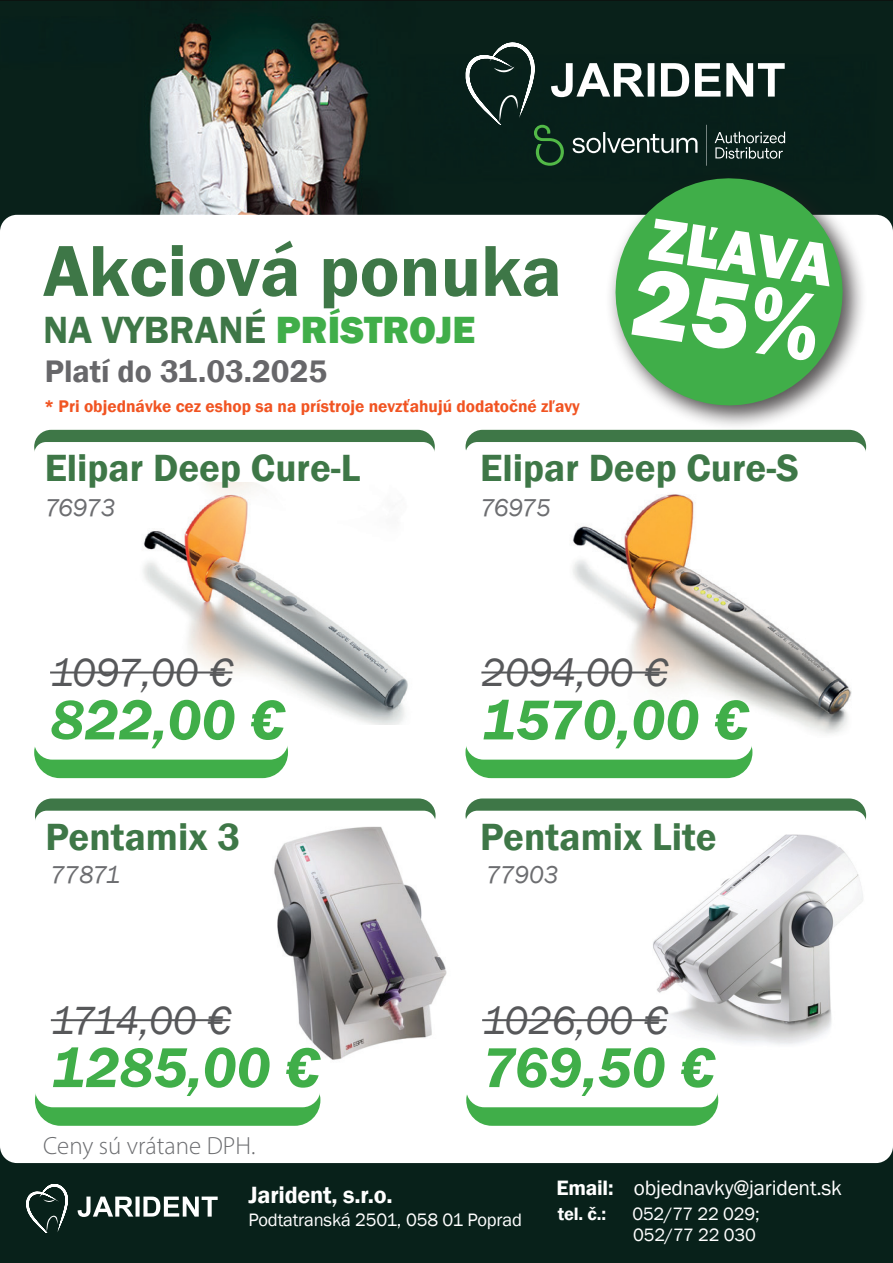
<style>
.page{position:relative;width:893px;height:1263px;background:#fff}
.page>*{position:absolute;margin:0;border:0;box-sizing:border-box;transform-origin:0 0}
.t1{font:600 74.7px "Franklin Gothic";color:#3e7747}
.t2{font:800 62.25px "Franklin Gothic";color:#fff}
.t3{font:italic 600 58.05px "Franklin Gothic";color:#40ae49}
.t4{font:italic 40.5px "Franklin Gothic";color:#57585a}
.t5{font:600 39px "Franklin Gothic";color:#3e7747}
.t6{font:600 32.1px "Franklin Gothic";color:#67676a}
.t7{font:italic 25.05px "Franklin Gothic";letter-spacing:-.01em;color:#6c6d70}
.t8{font:300 24.9px "Myriad Pro";color:#6c6d70}
.t9{font:600 24.15px "Franklin Gothic";letter-spacing:-.01em;color:#fff}
.t10{font:21.3px "Franklin Gothic";letter-spacing:-.01em;color:#fff}
.t11{font:18.45px "Franklin Gothic";letter-spacing:-.01em;color:#fff}
.t12{font:600 18.45px "Franklin Gothic";color:#fff}
.t13{font:600 17.4px "Franklin Gothic";color:#f15422}
.s1{font-weight:800;color:#40ae49}
.s2{font-weight:600}
</style>
<div class="page">
<img style="left:645px;top:814px;width:222px;height:231px">
<div style="left:35px;top:798px;width:401px;height:34px;background:#3e7747;border-radius:17px"></div>
<div style="left:35px;top:811px;width:401px;height:23px;background:#fff;border-radius:12px"></div>
<img style="left:274px;top:826px;width:173px;height:234px">
<img style="left:524px;top:494px;width:328px;height:240px">
<img style="left:101px;top:482px;width:307px;height:242px">
<div style="left:0;top:1147px;width:893px;height:116px;background:#08211a"></div>
<div style="left:0;top:1129px;width:893px;height:34px;background:#fff;border-radius:17px"></div>
<div style="left:34px;top:727px;width:254px;height:51px;background:#40ae49;border-radius:26px"></div>
<div style="left:35px;top:1074px;width:285px;height:52px;background:#40ae49;border-radius:26px"></div>
<div style="left:465px;top:727px;width:287px;height:51px;background:#40ae49;border-radius:26px"></div>
<div style="left:466px;top:1074px;width:252px;height:52px;background:#40ae49;border-radius:26px"></div>
<div style="left:34px;top:723px;width:254px;height:37px;background:#fff;border-radius:18px"></div>
<div style="left:35px;top:1071px;width:285px;height:36px;background:#fff;border-radius:18px"></div>
<div style="left:465px;top:723px;width:287px;height:37px;background:#fff;border-radius:18px"></div>
<div style="left:466px;top:1071px;width:252px;height:36px;background:#fff;border-radius:18px"></div>
<div style="left:34px;top:430px;width:401px;height:34px;background:#3e7747;border-radius:17px"></div>
<div style="left:34px;top:442px;width:401px;height:24px;background:#fff;border-radius:12px"></div>
<div style="left:466px;top:430px;width:400px;height:34px;background:#3e7747;border-radius:17px"></div>
<div style="left:465px;top:798px;width:401px;height:34px;background:#3e7747;border-radius:17px"></div>
<svg style="left:78px;top:1196px;width:140px;height:21px"></svg>
<svg style="left:26px;top:1184px;width:42px;height:49px"></svg>
<div style="left:466px;top:442px;width:400px;height:24px;background:#fff;border-radius:12px"></div>
<div style="left:465px;top:811px;width:401px;height:23px;background:#fff;border-radius:12px"></div>
<hr style="left:50px;top:671px;width:182px;height:2px;background:#57585a">
<hr style="left:51px;top:1019px;width:179px;height:2px;background:#57585a">
<hr style="left:481px;top:671px;width:186px;height:2px;background:#57585a">
<hr style="left:482px;top:1019px;width:185px;height:2px;background:#57585a">
<img style="left:0;top:2px;width:893px;height:226px">
<div style="left:0;top:215px;width:893px;height:34px;background:#fff;border-radius:17px"></div>
<div style="left:605px;top:168px;width:263px;height:263px;background:#231f20;opacity:.75"></div>
<svg style="left:608px;top:170px;width:243px;height:243px;background:#62a169"></svg>
<svg style="left:466px;top:43px;width:319px;height:123px;background:#2c413b"></svg>
<div style="left:631px;top:267px;width:191px;height:95px;background:#40ae49"></div>
<p class="t1" style="left:43px;top:225px;width:520px">Akciová ponuka</p>
<p class="t5" style="left:43px;top:306px;width:433px">NA VYBRANÉ <span class="s1">PRÍSTROJE</span></p>
<p class="t6" style="left:45px;top:351px;width:284px">Platí do 31.03.2025</p>
<p class="t13" style="left:44px;top:396px;width:537px">* Pri objednávke cez eshop sa na prístroje nevzťahujú dodatočné zľavy</p>
<p class="t2" style="left:656px;top:199px;width:186px;rotate:8deg">ZĽAVA</p>
<p class="t5" style="left:45px;top:444px;width:317px">Elipar Deep Cure-L</p>
<p class="t5" style="left:480px;top:444px;width:320px">Elipar Deep Cure-S</p>
<p class="t7" style="left:45px;top:492px;width:72px">76973</p>
<p class="t7" style="left:480px;top:492px;width:72px">76975</p>
<p class="t4" style="left:50px;top:647px;width:184px">1097,00 €</p>
<p class="t4" style="left:481px;top:647px;width:187px">2094,00 €</p>
<p class="t3" style="left:50px;top:682px;width:235px">822,00 €</p>
<p class="t3" style="left:481px;top:682px;width:268px">1570,00 €</p>
<p class="t5" style="left:45px;top:813px;width:196px">Pentamix 3</p>
<p class="t5" style="left:480px;top:813px;width:238px">Pentamix Lite</p>
<p class="t7" style="left:50px;top:859px;width:72px">77871</p>
<p class="t7" style="left:486px;top:859px;width:74px">77903</p>
<p class="t4" style="left:51px;top:995px;width:181px">1714,00 €</p>
<p class="t4" style="left:482px;top:995px;width:186px">1026,00 €</p>
<p class="t3" style="left:51px;top:1030px;width:270px">1285,00 €</p>
<p class="t3" style="left:482px;top:1030px;width:233px">769,50 €</p>
<p class="t8" style="left:43px;top:1131px;width:214px">Ceny sú vrátane DPH.</p>
<p class="t9" style="left:249px;top:1180px;width:146px">Jarident, s.r.o.</p>
<p class="t11" style="left:249px;top:1208px;width:275px">Podtatranská 2501, 058 01 Poprad</p>
<p class="t10" style="left:556px;top:1174px;width:287px"><span class="s2">Email:</span> objednavky@jarident.sk</p>
<p class="t12" style="left:558px;top:1202px;width:50px">tel. č.:</p>
<p class="t11" style="left:632px;top:1202px;width:129px">052/77 22 029;</p>
<p class="t11" style="left:633px;top:1223px;width:124px">052/77 22 030</p>
</div>
